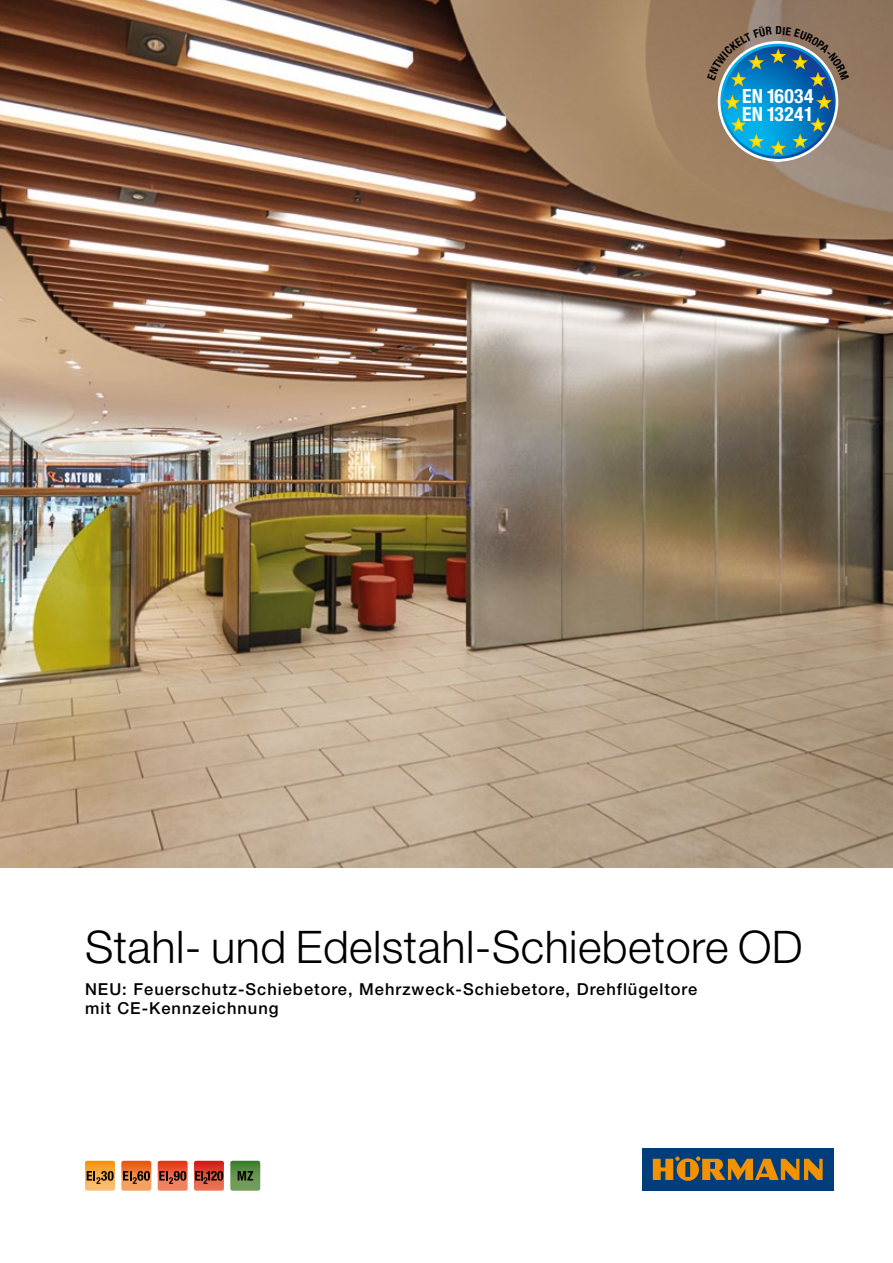
<style>
.page{position:relative;width:893px;height:1263px;background:#fff}
.page>*{position:absolute;margin:0;border:0;box-sizing:border-box;transform-origin:0 0}
.t1{font:300 45px "Hoermann Helvetica Neue";letter-spacing:.01em;color:#000}
.t2{font:700 condensed 19.65px/18.8px "Hoermann Helvetica Neue";letter-spacing:.02em;color:#fff}
.t3{font:500 16.5px/19.2px "Hoermann Helvetica Neue";letter-spacing:.06em;color:#000}
</style>
<div class="page">
<div style="left:642px;top:1148px;width:191px;height:43px;background:#003d7c"></div>
<svg style="left:653px;top:1156px;width:170px;height:25px"></svg>
<svg style="left:230px;top:1161px;width:30px;height:30px"></svg>
<svg style="left:121px;top:1161px;width:30px;height:30px"></svg>
<svg style="left:158px;top:1161px;width:30px;height:30px"></svg>
<svg style="left:194px;top:1161px;width:30px;height:30px"></svg>
<svg style="left:85px;top:1161px;width:30px;height:30px"></svg>
<img style="left:0;top:0;width:893px;height:867px">
<svg style="left:707px;top:26px;width:142px;height:137px;background:#598996"></svg>
<p class="t2" style="left:742px;top:86px;width:73px">EN 16034<br>EN 13241</p>
<h1 class="t1" style="left:85px;top:915px;width:719px">Stahl- und Edelstahl-Schiebetore OD</h1>
<p class="t3" style="left:85px;top:978px;width:614px">NEU: Feuerschutz-Schiebetore, Mehrzweck-Schiebetore, Drehflügeltore mit CE-Kennzeichnung</p>
</div>
